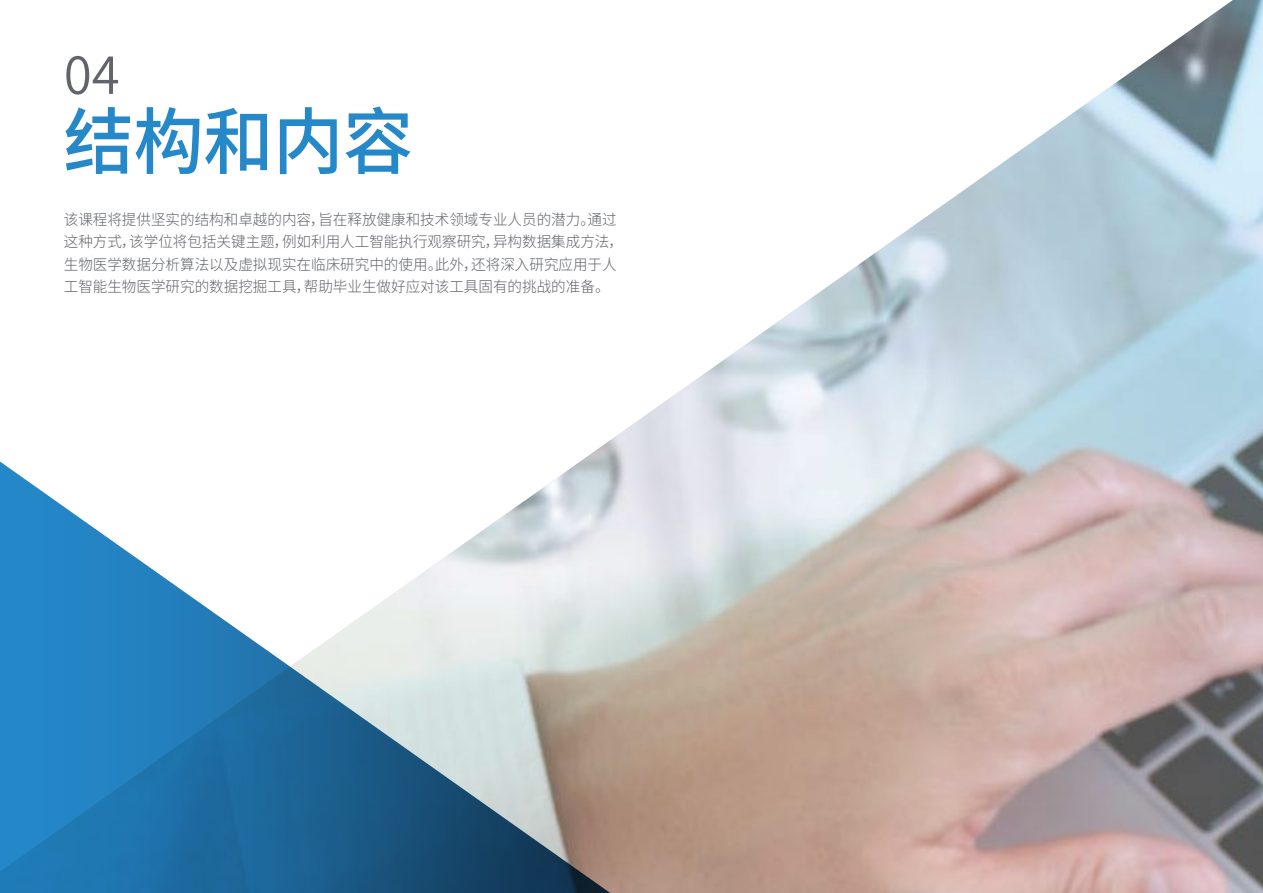
<style>
.page{position:relative;width:1263px;height:893px;background:#fff}
.page>*{position:absolute;margin:0;border:0;box-sizing:border-box;transform-origin:0 0}
.t1{font:500 72px "Source Han Sans CN";color:#2488c9}
.t2{font:52.5px "Source Han Sans CN";color:#61646a}
.t3{font:300 15px/22.5px "Source Han Sans CN";color:#61646a}
</style>
<div class="page">
<img style="left:602px;top:0;width:661px;height:893px">
<svg style="left:0;top:446px;width:640px;height:447px"></svg>
<h2 class="t2" style="left:64px;top:45px;width:57px">04</h2>
<h1 class="t1" style="left:64px;top:101px;width:351px">结构和内容</h1>
<p class="t3" style="left:64px;top:208px;width:561px">该课程将提供坚实的结构和卓越的内容，旨在释放健康和技术领域专业人员的潜力。通过这种方式，该学位将包括关键主题，例如利用人工智能执行观察研究，异构数据集成方法，生物医学数据分析算法以及虚拟现实在临床研究中的使用。此外，还将深入研究应用于人工智能生物医学研究的数据挖掘工具，帮助毕业生做好应对该工具固有的挑战的准备。</p>
</div>
